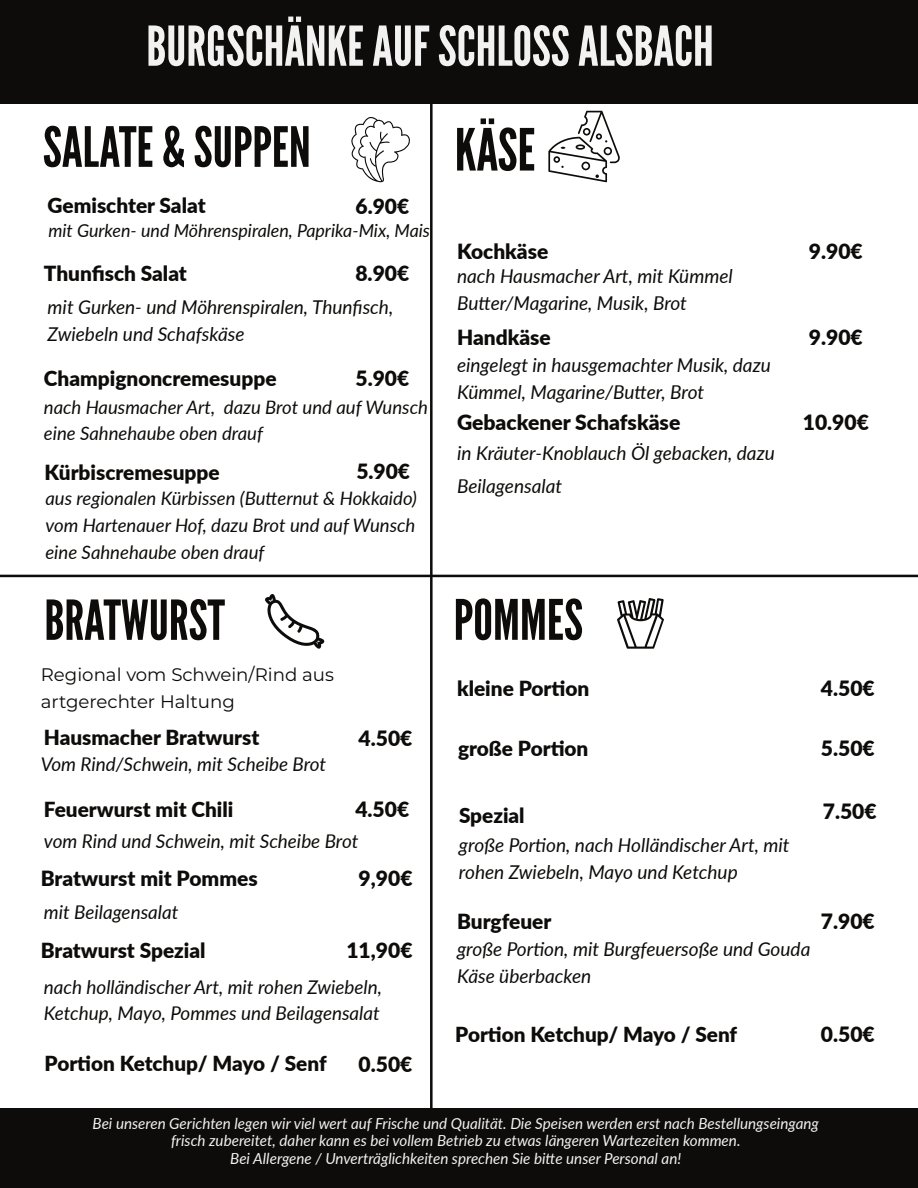
<style>
.page{position:relative;width:918px;height:1188px;background:#fff}
.page>*{position:absolute;margin:0;border:0;box-sizing:border-box;transform-origin:0 0}
.t1{font:58.05px "League Gothic";color:#0d0c0a}
.t2{font:55.65px "League Gothic";color:#0d0c0a}
.t3{font:55.35px "League Gothic";color:#0d0c0a}
.t4{font:54.9px "League Gothic";color:#0d0c0a}
.t5{font:54.75px "League Gothic";color:#f2f2f2}
.t6{font:900 21px "Lato";color:#0d0c0a}
.t7{font:900 20.85px "Lato";color:#0d0c0a}
.t8{font:900 20.7px "Lato";color:#0d0c0a}
.t9{font:italic 19.05px/27.2px "Lato";color:#0d0c0a}
.t10{font:italic 18.9px/26.2px "Lato";color:#0d0c0a}
.t11{font:italic 18.6px/26.5px "Lato";color:#0d0c0a;text-align:justify}
.t12{font:18.15px/26.5px "Montserrat";color:#0d0c0a}
.t13{font:italic 17.85px "Lato";color:#0d0c0a}
.t14{font:italic 15.15px/17.5px "Lato";color:#f2f2f2;text-align:center}
</style>
<div class="page">
<svg style="left:351px;top:117px;width:59px;height:65px"></svg>
<svg style="left:548px;top:111px;width:72px;height:71px"></svg>
<svg style="left:265px;top:594px;width:59px;height:55px"></svg>
<svg style="left:617px;top:598px;width:47px;height:51px"></svg>
<div style="left:0;top:0;width:918px;height:104px;background:#0d0c0a"></div>
<div style="left:0;top:1108px;width:918px;height:80px;background:#0d0c0a"></div>
<hr style="left:430px;top:102px;width:2px;height:1021px;background:#0d0c0a">
<hr style="left:0;top:575px;width:918px;height:2px;background:#0d0c0a">
<h3 class="t5" style="left:146px;top:14px;width:569px">BURGSCHÄNKE AUF SCHLOSS ALSBACH</h3>
<h3 class="t3" style="left:43px;top:114px;width:269px">SALATE &amp; SUPPEN</h3>
<h1 class="t1" style="left:455px;top:115px;width:82px">KÄSE</h1>
<p class="t7" style="left:48px;top:190px;width:160px">Gemischter Salat</p>
<p class="t6" style="left:355px;top:191px;width:55px">6.90€</p>
<p class="t13" style="left:48px;top:218px;width:383px">mit Gurken- und Möhrenspiralen, Paprika-Mix, Mais</p>
<p class="t7" style="left:44px;top:258px;width:145px">Thunfisch Salat</p>
<p class="t6" style="left:355px;top:258px;width:55px">8.90€</p>
<p class="t9" style="left:48px;top:293px;width:347px">mit Gurken- und Möhrenspiralen, Thunfisch,<br>Zwiebeln und Schafskäse</p>
<p class="t7" style="left:44px;top:362px;width:234px">Champignoncremesuppe</p>
<p class="t6" style="left:356px;top:362px;width:55px">5.90€</p>
<p class="t11" style="left:44px;top:393px;width:385px">nach Hausmacher Art, dazu Brot und auf Wunsch eine Sahnehaube oben drauf</p>
<p class="t7" style="left:45px;top:456px;width:176px">Kürbiscremesuppe</p>
<p class="t6" style="left:356px;top:456px;width:55px">5.90€</p>
<p class="t11" style="left:45px;top:485px;width:373px">aus regionalen Kürbissen (Butternut &amp; Hokkaido) vom Hartenauer Hof, dazu Brot und auf Wunsch eine Sahnehaube oben drauf</p>
<p class="t7" style="left:457px;top:236px;width:93px">Kochkäse</p>
<p class="t9" style="left:457px;top:262px;width:277px">nach Hausmacher Art, mit Kümmel<br>Butter/Magarine, Musik, Brot</p>
<p class="t7" style="left:457px;top:322px;width:95px">Handkäse</p>
<p class="t9" style="left:457px;top:350px;width:315px">eingelegt in hausgemachter Musik, dazu<br>Kümmel, Magarine/Butter, Brot</p>
<p class="t6" style="left:457px;top:407px;width:225px">Gebackener Schafskäse</p>
<p class="t9" style="left:457px;top:436px;width:319px;line-height:33.2px">in Kräuter-Knoblauch Öl gebacken, dazu<br>Beilagensalat</p>
<p class="t6" style="left:809px;top:236px;width:55px">9.90€</p>
<p class="t6" style="left:809px;top:321px;width:55px">9.90€</p>
<p class="t6" style="left:803px;top:407px;width:68px">10.90€</p>
<h3 class="t4" style="left:44px;top:588px;width:182px">BRATWURST</h3>
<h2 class="t2" style="left:454px;top:587px;width:131px">POMMES</h2>
<p class="t12" style="left:41px;top:661px;width:295px">Regional vom Schwein/Rind aus artgerechter Haltung</p>
<p class="t8" style="left:44px;top:722px;width:217px">Hausmacher Bratwurst</p>
<p class="t10" style="left:41px;top:750px;width:287px">Vom Rind/Schwein, mit Scheibe Brot</p>
<p class="t6" style="left:359px;top:722px;width:55px">4.50€</p>
<p class="t8" style="left:44px;top:794px;width:191px">Feuerwurst mit Chili</p>
<p class="t6" style="left:355px;top:793px;width:55px">4.50€</p>
<p class="t10" style="left:44px;top:828px;width:316px">vom Rind und Schwein, mit Scheibe Brot</p>
<p class="t7" style="left:41px;top:863px;width:218px">Bratwurst mit Pommes</p>
<p class="t10" style="left:44px;top:898px;width:136px">mit Beilagensalat</p>
<p class="t6" style="left:359px;top:863px;width:55px">9,90€</p>
<p class="t7" style="left:457px;top:673px;width:134px">kleine Portion</p>
<p class="t8" style="left:458px;top:733px;width:132px">große Portion</p>
<p class="t8" style="left:459px;top:800px;width:67px">Spezial</p>
<p class="t9" style="left:459px;top:831px;width:332px">große Portion, nach Holländischer Art, mit rohen Zwiebeln, Mayo und Ketchup</p>
<p class="t7" style="left:457px;top:906px;width:96px">Burgfeuer</p>
<p class="t6" style="left:821px;top:673px;width:55px">4.50€</p>
<p class="t6" style="left:821px;top:733px;width:55px">5.50€</p>
<p class="t6" style="left:823px;top:796px;width:55px">7.50€</p>
<p class="t6" style="left:821px;top:906px;width:55px">7.90€</p>
<p class="t7" style="left:41px;top:934px;width:166px">Bratwurst Spezial</p>
<p class="t6" style="left:346px;top:934px;width:68px">11,90€</p>
<p class="t10" style="left:44px;top:973px;width:340px">nach holländischer Art, mit rohen Zwiebeln,<br>Ketchup, Mayo, Pommes und Beilagensalat</p>
<p class="t8" style="left:45px;top:1048px;width:283px">Portion Ketchup/ Mayo / Senf</p>
<p class="t6" style="left:359px;top:1048px;width:55px">0.50€</p>
<p class="t9" style="left:457px;top:935px;width:355px">große Portion, mit Burgfeuersoße und Gouda<br>Käse überbacken</p>
<p class="t8" style="left:455px;top:1019px;width:283px">Portion Ketchup/ Mayo / Senf</p>
<p class="t6" style="left:821px;top:1018px;width:55px">0.50€</p>
<p class="t14" style="left:93px;top:1114px;width:728px">Bei unseren Gerichten legen wir viel wert auf Frische und Qualität. Die Speisen werden erst nach Bestellungseingang frisch zubereitet, daher kann es bei vollem Betrieb zu etwas längeren Wartezeiten kommen.<br>Bei Allergene / Unverträglichkeiten sprechen Sie bitte unser Personal an!</p>
</div>
